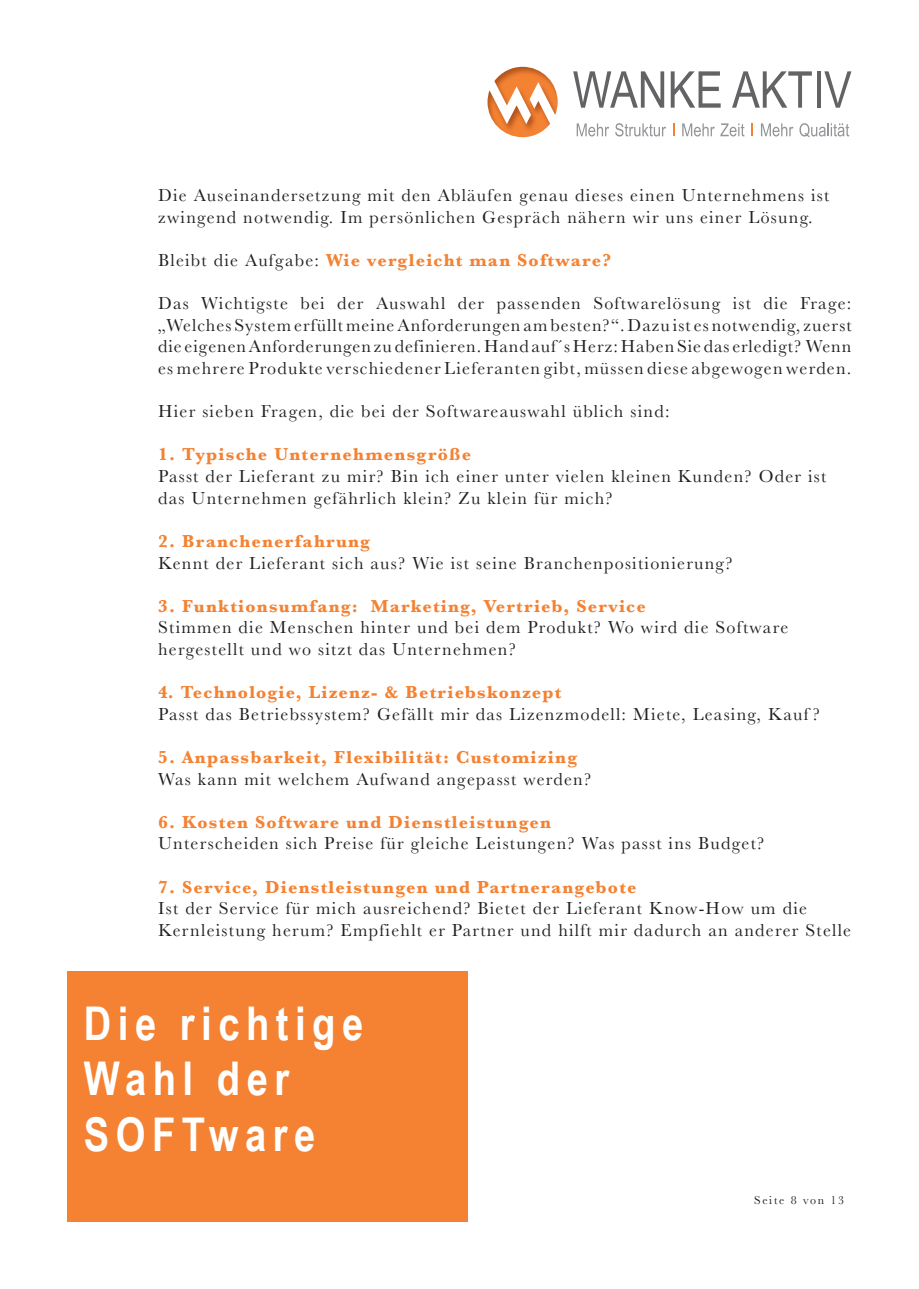
<style>
.page{position:relative;width:919px;height:1289px;background:#fff}
.page>*{position:absolute;margin:0;border:0;box-sizing:border-box;transform-origin:0 0}
.t1{font:700 46.5px "Arial Narrow";letter-spacing:.14em;color:#fff}
.t2{font:18px/21.6px "Baskerville";letter-spacing:.07em;color:#231f20}
.t3{font:700 18px "Baskerville";letter-spacing:.07em;color:#f48232}
.t4{font:12px "Baskerville";letter-spacing:.14em;color:#231f20}
.s1{font-weight:400;color:#231f20}
</style>
<div class="page">
<div style="left:67px;top:970px;width:400px;height:251px;background:#f48232"></div>
<svg style="left:573px;top:71px;width:91px;height:37px"></svg>
<svg style="left:670px;top:71px;width:50px;height:37px"></svg>
<svg style="left:732px;top:71px;width:79px;height:37px"></svg>
<svg style="left:817px;top:71px;width:3px;height:37px"></svg>
<svg style="left:824px;top:71px;width:27px;height:37px"></svg>
<img style="left:487px;top:67px;width:70px;height:70px">
<svg style="left:576px;top:123px;width:33px;height:13px"></svg>
<svg style="left:615px;top:123px;width:51px;height:13px"></svg>
<svg style="left:673px;top:123px;width:1px;height:13px"></svg>
<svg style="left:682px;top:123px;width:32px;height:13px"></svg>
<svg style="left:720px;top:123px;width:24px;height:13px"></svg>
<svg style="left:751px;top:123px;width:1px;height:13px"></svg>
<svg style="left:761px;top:123px;width:32px;height:13px"></svg>
<svg style="left:799px;top:123px;width:50px;height:14px"></svg>
<p class="t2" style="left:158px;top:185px;width:672px">Die Auseinandersetzung mit den Abläufen genau dieses einen Unternehmens ist zwingend notwendig. Im persönlichen Gespräch nähern wir uns einer Lösung.</p>
<p class="t3" style="left:158px;top:247px;width:454px"><span class="s1">Bleibt die Aufgabe:</span> Wie vergleicht man Software?</p>
<p class="t2" style="left:158px;top:293px;width:694px">Das Wichtigste bei der Auswahl der passenden Softwarelösung ist die Frage:</p>
<p class="t2" style="left:158px;top:314px;width:695px;text-align:justify">„Welches System erfüllt meine Anforderungen am besten?“. Dazu ist es notwendig, zuerst die eigenen Anforderungen zu definieren. Hand auf´s Herz: Haben Sie das erledigt? Wenn es mehrere Produkte verschiedener Lieferanten gibt, müssen diese abgewogen werden.</p>
<p class="t2" style="left:158px;top:401px;width:513px">Hier sieben Fragen, die bei der Softwareauswahl üblich sind:</p>
<p class="t3" style="left:158px;top:442px;width:314px">1. Typische Unternehmensgröße</p>
<p class="t2" style="left:158px;top:465px;width:669px">Passt der Lieferant zu mir? Bin ich einer unter vielen kleinen Kunden? Oder ist das Unternehmen gefährlich klein? Zu klein für mich?</p>
<p class="t3" style="left:158px;top:528px;width:213px">2. Branchenerfahrung</p>
<p class="t2" style="left:158px;top:552px;width:575px">Kennt der Lieferant sich aus? Wie ist seine Branchenpositionierung?</p>
<p class="t3" style="left:158px;top:593px;width:489px">3. Funktionsumfang: Marketing, Vertrieb, Service</p>
<p class="t2" style="left:158px;top:617px;width:631px">Stimmen die Menschen hinter und bei dem Produkt? Wo wird die Software</p>
<p class="t2" style="left:158px;top:638px;width:359px">hergestellt und wo sitzt das Unternehmen?</p>
<p class="t3" style="left:158px;top:679px;width:405px">4. Technologie, Lizenz- &amp; Betriebskonzept</p>
<p class="t2" style="left:158px;top:703px;width:663px">Passt das Betriebssystem? Gefällt mir das Lizenzmodell: Miete, Leasing, Kauf ?</p>
<p class="t3" style="left:158px;top:744px;width:420px">5. Anpassbarkeit, Flexibilität: Customizing</p>
<p class="t2" style="left:158px;top:768px;width:434px">Was kann mit welchem Aufwand angepasst werden?</p>
<p class="t3" style="left:158px;top:809px;width:394px">6. Kosten Software und Dienstleistungen</p>
<p class="t2" style="left:158px;top:833px;width:607px">Unterscheiden sich Preise für gleiche Leistungen? Was passt ins Budget?</p>
<p class="t3" style="left:158px;top:874px;width:480px">7. Service, Dienstleistungen und Partnerangebote</p>
<p class="t2" style="left:158px;top:897px;width:694px">Ist der Service für mich ausreichend? Bietet der Lieferant Know-How um die<br>Kernleistung herum? Empfiehlt er Partner und hilft mir dadurch an anderer Stelle</p>
<p class="t1" style="left:84px;top:988px;width:281px">Die richtige</p>
<p class="t1" style="left:84px;top:1043px;width:207px">Wahl der</p>
<p class="t1" style="left:84px;top:1099px;width:233px">SOFTware</p>
<p class="t4" style="left:754px;top:1192px;width:91px">Seite 8 von 13</p>
</div>
